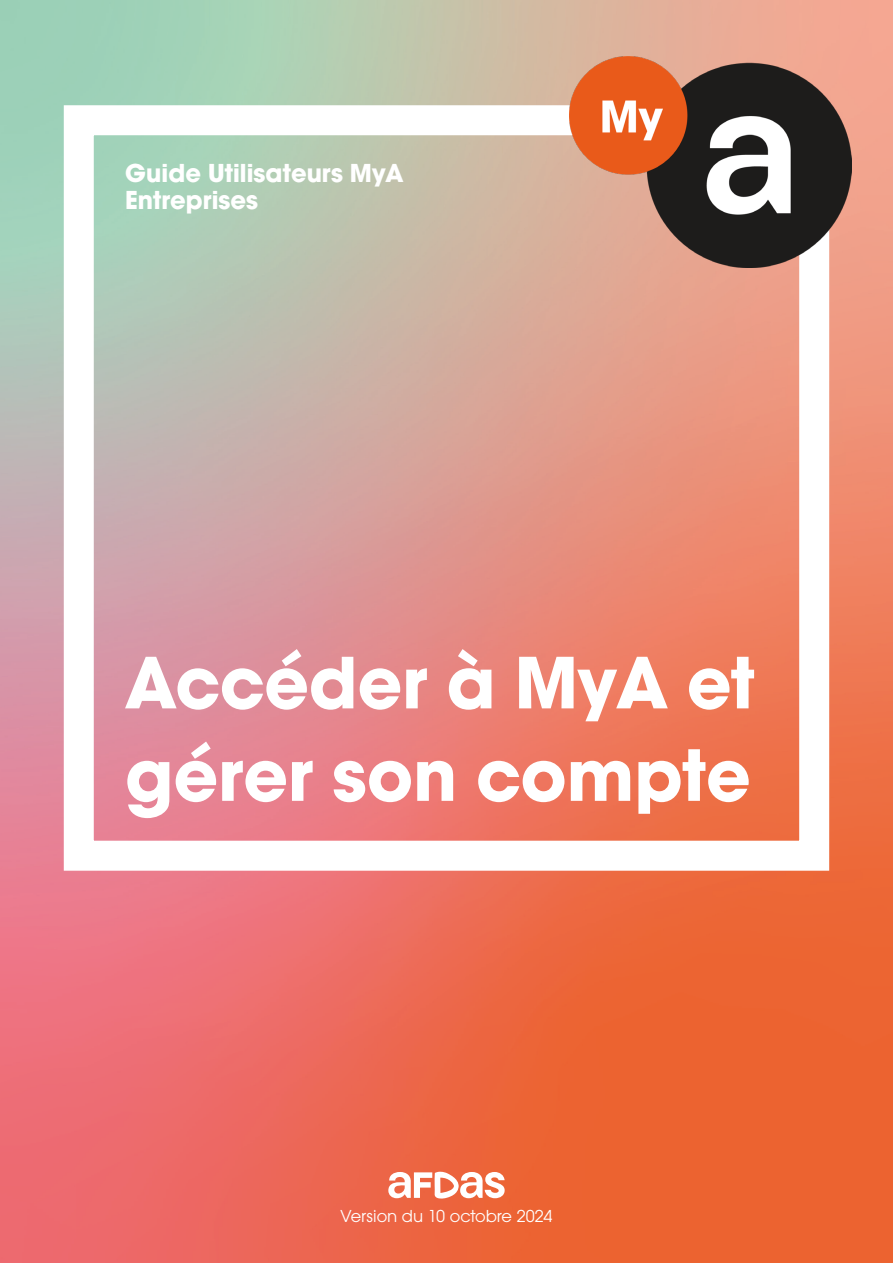
<style>
.page{position:relative;width:893px;height:1263px;background:#fff}
.page>*{position:absolute;margin:0;border:0;box-sizing:border-box;transform-origin:0 0}
.t1{font:700 77.1px/92.4px "Avalon";color:#fff}
.t2{font:700 27px/27px "Avalon";color:#fff}
.t3{font:18px "Avalon";color:#fff}
</style>
<div class="page">
<img style="left:0;top:0;width:893px;height:1263px">
<svg style="left:388px;top:1171px;width:117px;height:28px"></svg>
<img style="left:570px;top:56px;width:282px;height:211px">
<p class="t2" style="left:125px;top:159px;width:280px">Guide Utilisateurs MyA<br>Entreprises</p>
<h1 class="t1" style="left:125px;top:636px;width:631px">Accéder à MyA et gérer son compte</h1>
<p class="t3" style="left:340px;top:1206px;width:214px">Version du 10 octobre 2024</p>
</div>
